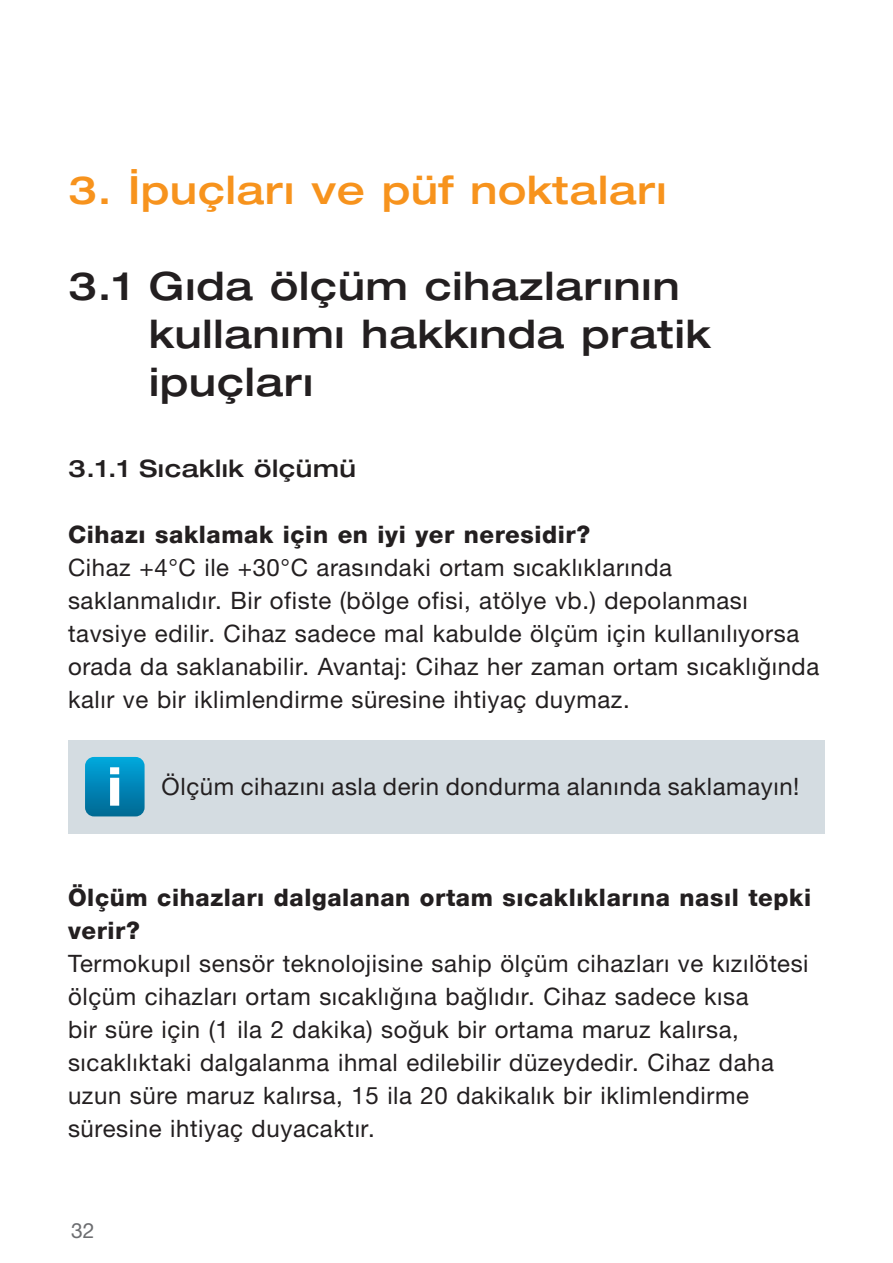
<style>
.page{position:relative;width:893px;height:1263px;background:#fff}
.page>*{position:absolute;margin:0;border:0;box-sizing:border-box;transform-origin:0 0}
._2_Überschrift{font:500 expanded 39px/48px "Helvetica Neue LTW1 G";letter-spacing:.025em;color:#231f20}
._1_Überschrift{font:500 expanded 39px "Helvetica Neue LTW1 G";letter-spacing:.025em;color:#f7931d}
.Fließtext{font:24px/33px "Helvetica Neue LTW1 G";letter-spacing:.025em;color:#231f20}
.Fließtext-2{font:800 24px/33px "Helvetica Neue LT Com";letter-spacing:.025em;color:#231f20}
.Infotext_o_GR{font:24px "Helvetica Neue LTW1 G";letter-spacing:.025em;color:#231f20}
._2_Überschrift-2{font:500 expanded 24px "Helvetica Neue LTW1 G";letter-spacing:.025em;color:#231f20}
.t1{font:21px "Helvetica Neue LTW1 G";color:#6c6d70}
</style>
<div class="page">
<div style="left:68px;top:740px;width:757px;height:93px;background:#d4dce1"></div>
<svg style="left:85px;top:757px;width:60px;height:59px;background:#1c94bf"></svg>
<p class="_1_Überschrift" style="left:68px;top:165px;width:600px">3. İpuçları ve püf noktaları</p>
<p class="_2_Überschrift" style="left:149px;top:261px;width:563px;text-indent:-81px">3.1 Gıda ölçüm cihazlarının kullanımı hakkında pratik ipuçları</p>
<p class="_2_Überschrift-2" style="left:68px;top:453px;width:289px">3.1.1 Sıcaklık ölçümü</p>
<p class="Fließtext-2" style="left:68px;top:518px;width:524px">Cihazı saklamak için en iyi yer neresidir?</p>
<p class="Fließtext" style="left:68px;top:551px;width:753px">Cihaz +4°C ile +30°C arasındaki ortam sıcaklıklarında saklanmalıdır. Bir ofiste (bölge ofisi, atölye vb.) depolanması tavsiye edilir. Cihaz sadece mal kabulde ölçüm için kullanılıyorsa orada da saklanabilir. Avantaj: Cihaz her zaman ortam sıcaklığında kalır ve bir iklimlendirme süresine ihtiyaç duymaz.</p>
<p class="Infotext_o_GR" style="left:162px;top:772px;width:639px">Ölçüm cihazını asla derin dondurma alanında saklamayın!</p>
<p class="Fließtext-2" style="left:68px;top:881px;width:745px">Ölçüm cihazları dalgalanan ortam sıcaklıklarına nasıl tepki verir?</p>
<p class="Fließtext" style="left:68px;top:947px;width:742px">Termokupıl sensör teknolojisine sahip ölçüm cihazları ve kızılötesi ölçüm cihazları ortam sıcaklığına bağlıdır. Cihaz sadece kısa<br>bir süre için (1 ila 2 dakika) soğuk bir ortama maruz kalırsa, sıcaklıktaki dalgalanma ihmal edilebilir düzeydedir. Cihaz daha uzun süre maruz kalırsa, 15 ila 20 dakikalık bir iklimlendirme süresine ihtiyaç duyacaktır.</p>
<p class="t1" style="left:71px;top:1218px;width:25px">32</p>
</div>
